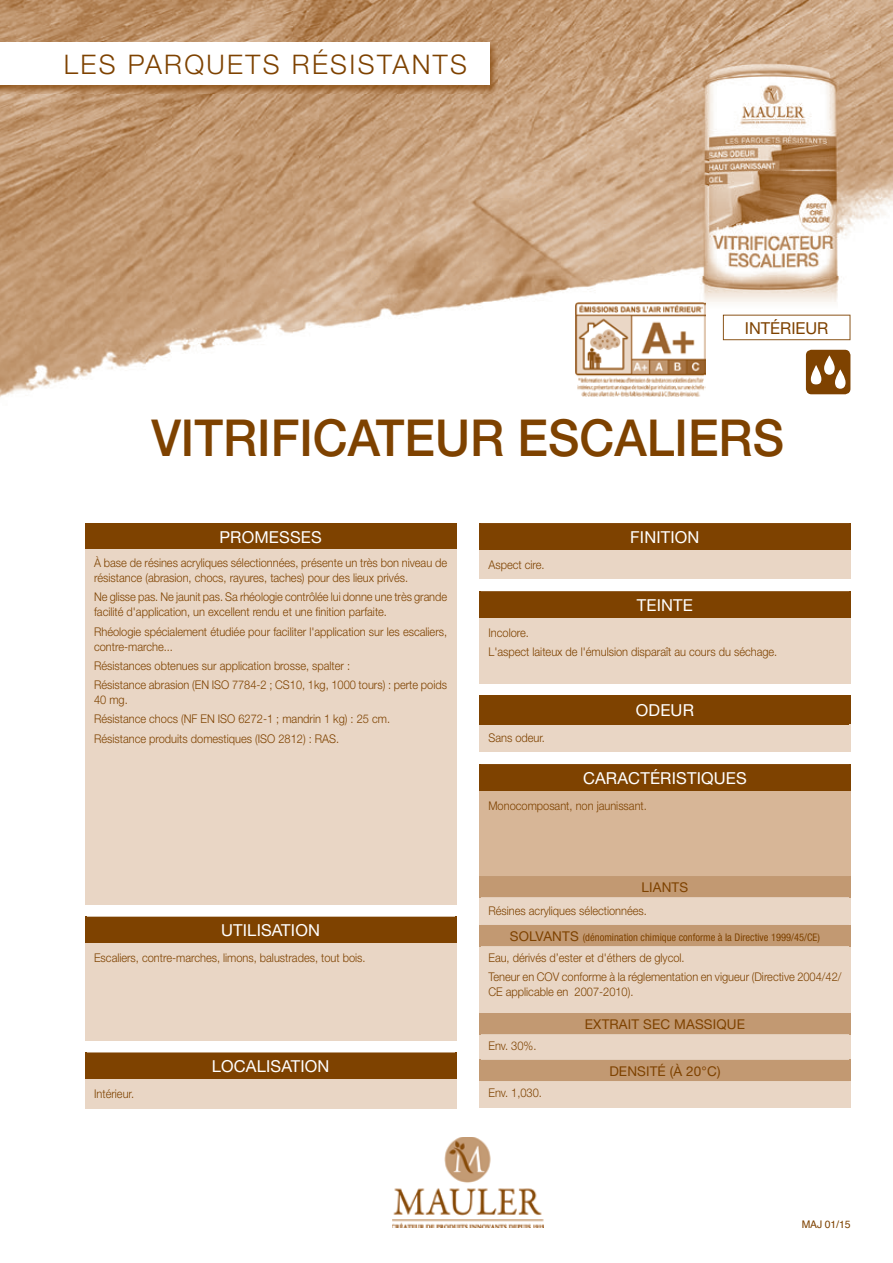
<style>
.page{position:relative;width:893px;height:1263px;background:#fff}
.page>*{position:absolute;margin:0;border:0;box-sizing:border-box;transform-origin:0 0}
.t1{font:500 51px "Helvetica Neue";color:#7e4200;scale:.95 1}
.t2{font:300 27px "Helvetica Neue";letter-spacing:.09em;color:#7e4200}
.t3{font:16.5px "Helvetica Neue";letter-spacing:.01em;color:#fff}
.t4{font:16.5px "Helvetica Neue";color:#7e4200}
.t5{font:13.5px "Helvetica Neue";letter-spacing:.01em;color:#7e4200}
.t6{font:300 12px/19.2px "Helvetica Neue";color:#7e4200;scale:.92 1}
.t7{font:condensed 10.5px "Helvetica Neue";color:#7e4200}
.t8{font:10.5px "Helvetica";letter-spacing:-.01em;color:#7e4200}
.s1{font-stretch:normal;font-size:13.5px}
</style>
<div class="page">
<img style="left:0;top:0;width:893px;height:397px">
<img style="left:0;top:42px;width:498px;height:52px">
<div style="left:0;top:43px;width:489px;height:42px;background:#fff"></div>
<img style="left:575px;top:303px;width:131px;height:94px">
<div style="left:806px;top:350px;width:44px;height:44px;background:#7e4200;border-radius:6px"></div>
<svg style="left:811px;top:365px;width:10px;height:19px"></svg>
<svg style="left:824px;top:355px;width:21px;height:34px"></svg>
<img style="left:392px;top:1137px;width:151px;height:91px">
<svg style="left:723px;top:315px;width:127px;height:25px"></svg>
<div style="left:86px;top:524px;width:369px;height:25px;background:#7e4200"></div>
<div style="left:86px;top:549px;width:369px;height:558px;background:#e9d6c5"></div>
<svg style="left:86px;top:904px;width:370px;height:148px;fill:#e9d6c5"></svg>
<svg style="left:85px;top:524px;width:1px;height:25px"></svg>
<hr style="left:85px;top:523px;width:371px;height:1px;background:#7e4200">
<svg style="left:455px;top:524px;width:1px;height:25px"></svg>
<hr style="left:85px;top:549px;width:1px;height:354px;background:#e9d6c5">
<hr style="left:455px;top:549px;width:1px;height:354px;background:#e9d6c5">
<hr style="left:85px;top:903px;width:371px;height:1px;background:#e9d6c5">
<svg style="left:85px;top:916px;width:1px;height:27px"></svg>
<svg style="left:455px;top:916px;width:1px;height:27px"></svg>
<hr style="left:85px;top:944px;width:1px;height:95px;background:#e9d6c5">
<hr style="left:85px;top:943px;width:371px;height:1px;background:#e9d6c5">
<hr style="left:455px;top:944px;width:1px;height:95px;background:#e9d6c5">
<hr style="left:85px;top:1039px;width:371px;height:1px;background:#e9d6c5">
<svg style="left:85px;top:1052px;width:1px;height:55px"></svg>
<hr style="left:85px;top:1079px;width:371px;height:1px;background:#e9d6c5">
<svg style="left:455px;top:1052px;width:1px;height:55px"></svg>
<hr style="left:85px;top:1107px;width:371px;height:1px;background:#e9d6c5">
<div style="left:480px;top:523px;width:369px;height:27px;background:#7e4200"></div>
<svg style="left:480px;top:551px;width:369px;height:555px;background:#c4a382"></svg>
<svg style="left:480px;top:579px;width:369px;height:185px;fill:#e9d6c5"></svg>
<div style="left:480px;top:792px;width:370px;height:84px;background:#d7b697"></div>
<svg style="left:480px;top:876px;width:369px;height:205px;background:#d8bca2"></svg>
<svg style="left:479px;top:523px;width:1px;height:55px"></svg>
<hr style="left:479px;top:550px;width:371px;height:1px;background:#e9d6c5">
<svg style="left:849px;top:523px;width:1px;height:55px"></svg>
<hr style="left:479px;top:578px;width:371px;height:1px;background:#e9d6c5">
<svg style="left:479px;top:591px;width:1px;height:27px"></svg>
<svg style="left:849px;top:591px;width:1px;height:27px"></svg>
<hr style="left:479px;top:619px;width:1px;height:63px;background:#e9d6c5">
<hr style="left:479px;top:618px;width:371px;height:1px;background:#e9d6c5">
<hr style="left:849px;top:619px;width:1px;height:63px;background:#e9d6c5">
<hr style="left:479px;top:682px;width:371px;height:2px;background:#e9d6c5">
<hr style="left:479px;top:695px;width:371px;height:1px;background:#7e4200">
<svg style="left:479px;top:696px;width:1px;height:54px"></svg>
<hr style="left:479px;top:723px;width:371px;height:1px;background:#7e4200">
<svg style="left:849px;top:696px;width:1px;height:54px"></svg>
<hr style="left:479px;top:750px;width:371px;height:2px;background:#e9d6c5">
<svg style="left:479px;top:764px;width:1px;height:28px"></svg>
<svg style="left:849px;top:764px;width:1px;height:28px"></svg>
<hr style="left:479px;top:792px;width:1px;height:84px;background:#d7b697">
<hr style="left:479px;top:946px;width:1px;height:67px;background:#e9d6c5">
<hr style="left:849px;top:946px;width:1px;height:67px;background:#e9d6c5">
<hr style="left:479px;top:1106px;width:371px;height:1px;background:#e9d6c5">
<svg style="left:479px;top:1013px;width:1px;height:93px"></svg>
<svg style="left:849px;top:1013px;width:1px;height:93px"></svg>
<svg style="left:479px;top:876px;width:1px;height:70px"></svg>
<svg style="left:849px;top:876px;width:1px;height:70px"></svg>
<h2 class="t2" style="left:64px;top:47px;width:405px">LES PARQUETS RÉSISTANTS</h2>
<h3 class="t4" style="left:745px;top:318px;width:85px">INTÉRIEUR</h3>
<h1 class="t1" style="left:151px;top:408px;width:668px">VITRIFICATEUR ESCALIERS</h1>
<h3 class="t3" style="left:219px;top:527px;width:104px">PROMESSES</h3>
<p class="t6" style="left:94px;top:555px;width:385px;line-height:15px">À base de résines acryliques sélectionnées, présente un très bon niveau de résistance (abrasion, chocs, rayures, taches) pour des lieux privés.</p>
<p class="t6" style="left:94px;top:589px;width:385px;line-height:15px">Ne glisse pas. Ne jaunit pas. Sa rhéologie contrôlée lui donne une très grande facilité d'application, un excellent rendu et une finition parfaite.</p>
<p class="t6" style="left:94px;top:623px;width:385px;line-height:15px">Rhéologie spécialement étudiée pour faciliter l'application sur les escaliers, contre-marche...</p>
<p class="t6" style="left:94px;top:656px;width:385px">Résistances obtenues sur application brosse, spalter :<br>Résistance abrasion (EN ISO 7784-2 ; CS10, 1kg, 1000 tours) : perte poids</p>
<p class="t6" style="left:94px;top:690px;width:323px">40 mg.<br>Résistance chocs (NF EN ISO 6272-1 ; mandrin 1 kg) : 25 cm.<br>Résistance produits domestiques (ISO 2812) : RAS.</p>
<h3 class="t3" style="left:221px;top:921px;width:100px">UTILISATION</h3>
<p class="t6" style="left:94px;top:948px;width:297px">Escaliers, contre-marches, limons, balustrades, tout bois.</p>
<p class="t6" style="left:94px;top:1084px;width:45px">Intérieur.</p>
<h3 class="t3" style="left:212px;top:1056px;width:119px">LOCALISATION</h3>
<p class="t6" style="left:488px;top:554px;width:63px">Aspect cire.</p>
<h3 class="t3" style="left:630px;top:527px;width:71px">FINITION</h3>
<h3 class="t3" style="left:637px;top:595px;width:58px">TEINTE</h3>
<p class="t6" style="left:488px;top:622px;width:316px">Incolore.<br>L'aspect laiteux de l'émulsion disparaît au cours du séchage.</p>
<p class="t6" style="left:488px;top:727px;width:63px">Sans odeur.</p>
<h3 class="t3" style="left:636px;top:701px;width:60px">ODEUR</h3>
<h3 class="t3" style="left:583px;top:769px;width:165px">CARACTÉRISTIQUES</h3>
<p class="t6" style="left:488px;top:795px;width:174px">Monocomposant, non jaunissant.</p>
<p class="t5" style="left:642px;top:879px;width:48px">LIANTS</p>
<p class="t6" style="left:488px;top:901px;width:174px">Résines acryliques sélectionnées.</p>
<p class="t7" style="left:510px;top:931px;width:312px"><span class="s1">SOLVANTS</span> (dénomination chimique conforme à la Directive 1999/45/CE)</p>
<p class="t6" style="left:488px;top:948px;width:385px">Eau, dérivés d’ester et d'éthers de glycol.<br>Teneur en COV conforme à la réglementation en vigueur (Directive 2004/42/</p>
<p class="t6" style="left:488px;top:982px;width:159px">CE applicable en 2007-2010).</p>
<p class="t5" style="left:585px;top:1016px;width:162px">EXTRAIT SEC MASSIQUE</p>
<p class="t6" style="left:488px;top:1036px;width:54px">Env. 30%.</p>
<p class="t5" style="left:609px;top:1063px;width:113px">DENSITÉ (À 20°C)</p>
<p class="t6" style="left:488px;top:1083px;width:60px">Env. 1,030.</p>
<p class="t8" style="left:802px;top:1216px;width:50px">MAJ 01/15</p>
</div>
